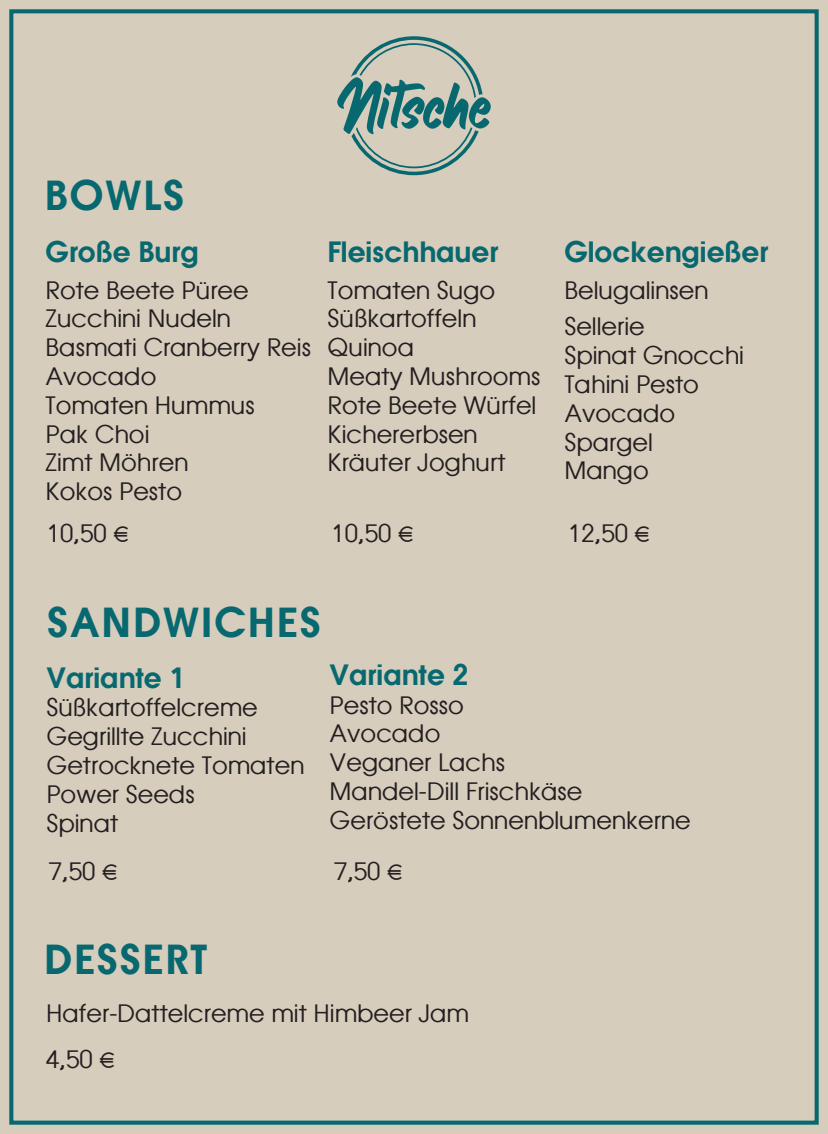
<style>
.page{position:relative;width:828px;height:1134px;background:#d7cdbd}
.page>*{position:absolute;margin:0;border:0;box-sizing:border-box;transform-origin:0 0}
.t1{font:600 40px "Atlanta";letter-spacing:.05em;color:#07696f}
.t2{font:600 28px "Atlanta";color:#07696f}
.t3{font:24px/28.8px "Atlanta";color:#231f20}
.s1{font-family:"Louis George Cafe"}
</style>
<div class="page">
<div style="left:9px;top:9px;width:809px;height:1116px;border:4px solid #07696f"></div>
<svg style="left:337px;top:36px;width:154px;height:139px"></svg>
<h1 class="t1" style="left:45px;top:167px;width:141px">BOWLS</h1>
<p class="t2" style="left:45px;top:232px;width:155px">Große Burg</p>
<p class="t3" style="left:45px;top:274px;width:267px">Rote Beete Püree<br>Zucchini Nudeln<br>Basmati Cranberry Reis<br>Avocado<br>Tomaten Hummus<br>Pak Choi<br>Zimt Möhren<br>Kokos Pesto</p>
<p class="t3" style="left:47px;top:517px;width:84px">10,50 <span class="s1">€</span></p>
<p class="t2" style="left:327px;top:232px;width:172px">Fleischhauer</p>
<p class="t3" style="left:327px;top:274px;width:214px">Tomaten Sugo<br>Süßkartoffeln<br>Quinoa<br>Meaty Mushrooms<br>Rote Beete Würfel<br>Kichererbsen<br>Kräuter Joghurt</p>
<p class="t3" style="left:331px;top:517px;width:84px">10,50 <span class="s1">€</span></p>
<p class="t2" style="left:564px;top:232px;width:205px">Glockengießer</p>
<p class="t3" style="left:564px;top:270px;width:146px;line-height:36.8px">Belugalinsen<br>Sellerie</p>
<p class="t3" style="left:564px;top:340px;width:181px">Spinat Gnocchi<br>Tahini Pesto<br>Avocado<br>Spargel<br>Mango</p>
<p class="t3" style="left:568px;top:517px;width:84px">12,50 <span class="s1">€</span></p>
<h1 class="t1" style="left:47px;top:594px;width:275px">SANDWICHES</h1>
<p class="t2" style="left:46px;top:657px;width:140px">Variante 1</p>
<p class="t3" style="left:46px;top:692px;width:259px">Süßkartoffelcreme<br>Gegrillte Zucchini<br>Getrocknete Tomaten<br>Power Seeds<br>Spinat</p>
<p class="t2" style="left:329px;top:654px;width:140px">Variante 2</p>
<p class="t3" style="left:329px;top:689px;width:363px">Pesto Rosso<br>Avocado<br>Veganer Lachs<br>Mandel-Dill Frischkäse<br>Geröstete Sonnenblumenkerne</p>
<p class="t3" style="left:49px;top:856px;width:71px">7,50 <span class="s1">€</span></p>
<p class="t3" style="left:334px;top:856px;width:71px">7,50 <span class="s1">€</span></p>
<h1 class="t1" style="left:44px;top:930px;width:165px">DESSERT</h1>
<p class="t3" style="left:46px;top:989px;width:424px;line-height:45.8px">Hafer-Dattelcreme mit Himbeer Jam<br>4,50 <span class="s1">€</span></p>
</div>
